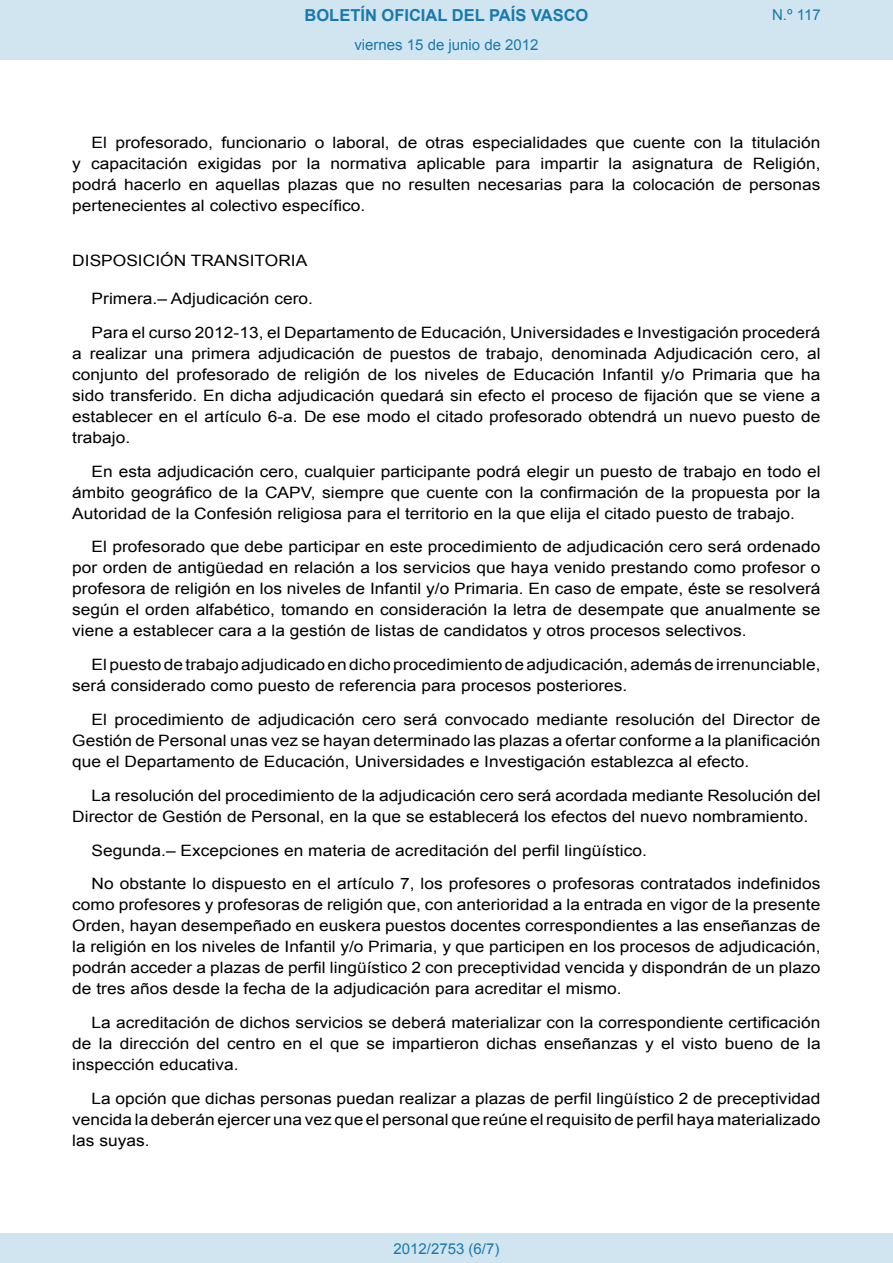
<style>
.page{position:relative;width:893px;height:1263px;background:#fff}
.page>*{position:absolute;margin:0;border:0;box-sizing:border-box;transform-origin:0 0}
.t1{font:700 16.5px "Arial";color:#1879ad}
.BOPVDetalle{font:15.6px/21px "Arial";color:#000;text-align:justify;scale:1.11 1}
.BOPVDisposicion{font:15.6px "Arial";color:#000;scale:1.11 1}
.Paginacion_Centro{font:15px "Arial";color:#1879ad}
</style>
<div class="page">
<div style="left:0;top:0;width:893px;height:60px;background:#d0e5f0"></div>
<div style="left:0;top:1233px;width:893px;height:30px;background:#d0e5f0"></div>
<p class="t1" style="left:305px;top:4px;width:285px">BOLETÍN OFICIAL DEL PAÍS VASCO</p>
<p class="Paginacion_Centro" style="left:354px;top:35px;width:186px">viernes 15 de junio de 2012</p>
<p class="Paginacion_Centro" style="left:772px;top:5px;width:50px">N.º 117</p>
<p class="BOPVDetalle" style="left:72px;top:132px;width:676px;text-indent:19px">El profesorado, funcionario o laboral, de otras especialidades que cuente con la titulación y capacitación exigidas por la normativa aplicable para impartir la asignatura de Religión, podrá hacerlo en aquellas plazas que no resulten necesarias para la colocación de personas pertenecientes al colectivo específico.</p>
<p class="BOPVDisposicion" style="left:72px;top:250px;width:213px">DISPOSICIÓN TRANSITORIA</p>
<p class="BOPVDetalle" style="left:92px;top:288px;width:201px">Primera.– Adjudicación cero.</p>
<p class="BOPVDetalle" style="left:72px;top:322px;width:676px;text-indent:19px">Para el curso 2012-13, el Departamento de Educación, Universidades e Investigación procederá a realizar una primera adjudicación de puestos de trabajo, denominada Adjudicación cero, al conjunto del profesorado de religión de los niveles de Educación Infantil y/o Primaria que ha sido transferido. En dicha adjudicación quedará sin efecto el proceso de fijación que se viene a establecer en el artículo 6-a. De ese modo el citado profesorado obtendrá un nuevo puesto de trabajo.</p>
<p class="BOPVDetalle" style="left:72px;top:461px;width:676px;text-indent:19px">En esta adjudicación cero, cualquier participante podrá elegir un puesto de trabajo en todo el ámbito geográfico de la CAPV, siempre que cuente con la confirmación de la propuesta por la Autoridad de la Confesión religiosa para el territorio en la que elija el citado puesto de trabajo.</p>
<p class="BOPVDetalle" style="left:72px;top:537px;width:676px;text-indent:19px">El profesorado que debe participar en este procedimiento de adjudicación cero será ordenado por orden de antigüedad en relación a los servicios que haya venido prestando como profesor o profesora de religión en los niveles de Infantil y/o Primaria. En caso de empate, éste se resolverá según el orden alfabético, tomando en consideración la letra de desempate que anualmente se viene a establecer cara a la gestión de listas de candidatos y otros procesos selectivos.</p>
<p class="BOPVDetalle" style="left:72px;top:654px;width:676px;text-indent:19px">El puesto de trabajo adjudicado en dicho procedimiento de adjudicación, además de irrenunciable, será considerado como puesto de referencia para procesos posteriores.</p>
<p class="BOPVDetalle" style="left:72px;top:709px;width:676px;text-indent:19px">El procedimiento de adjudicación cero será convocado mediante resolución del Director de Gestión de Personal unas vez se hayan determinado las plazas a ofertar conforme a la planificación que el Departamento de Educación, Universidades e Investigación establezca al efecto.</p>
<p class="BOPVDetalle" style="left:72px;top:785px;width:676px;text-indent:19px">La resolución del procedimiento de la adjudicación cero será acordada mediante Resolución del<br>Director de Gestión de Personal, en la que se establecerá los efectos del nuevo nombramiento.</p>
<p class="BOPVDetalle" style="left:92px;top:840px;width:502px">Segunda.– Excepciones en materia de acreditación del perfil lingüístico.</p>
<p class="BOPVDetalle" style="left:72px;top:873px;width:676px;text-indent:19px">No obstante lo dispuesto en el artículo 7, los profesores o profesoras contratados indefinidos como profesores y profesoras de religión que, con anterioridad a la entrada en vigor de la presente Orden, hayan desempeñado en euskera puestos docentes correspondientes a las enseñanzas de la religión en los niveles de Infantil y/o Primaria, y que participen en los procesos de adjudicación, podrán acceder a plazas de perfil lingüístico 2 con preceptividad vencida y dispondrán de un plazo de tres años desde la fecha de la adjudicación para acreditar el mismo.</p>
<p class="BOPVDetalle" style="left:72px;top:1012px;width:676px;text-indent:19px">La acreditación de dichos servicios se deberá materializar con la correspondiente certificación de la dirección del centro en el que se impartieron dichas enseñanzas y el visto bueno de la inspección educativa.</p>
<p class="BOPVDetalle" style="left:72px;top:1088px;width:676px;text-indent:19px">La opción que dichas personas puedan realizar a plazas de perfil lingüístico 2 de preceptividad vencida la deberán ejercer una vez que el personal que reúne el requisito de perfil haya materializado las suyas.</p>
<p class="Paginacion_Centro" style="left:393px;top:1238px;width:107px">2012/2753 (6/7)</p>
</div>
